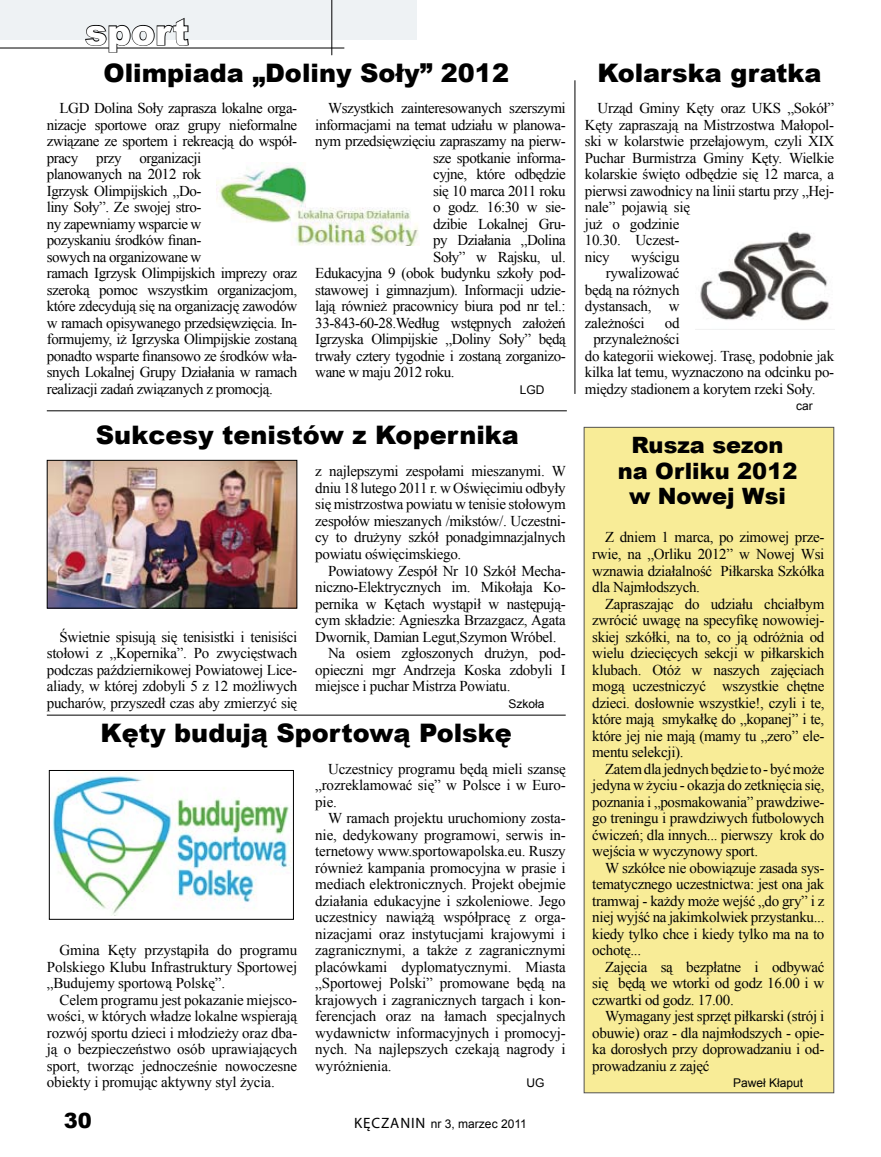
<style>
.page{position:relative;width:881px;height:1157px;background:#fff}
.page>*{position:absolute;margin:0;border:0;box-sizing:border-box;transform-origin:0 0}
.t1{font:900 36px "Arial";color:#fff}
.t2{font:900 25.5px "Arial";color:#000}
.t3{font:900 22.5px/25.5px "Arial";color:#000;text-align:center}
.t4{font:900 21px "Arial";color:#000}
.t5{font:15px/16.5px "Times New Roman";letter-spacing:-.02em;color:#000;text-align:justify}
.t6{font:12px "Arial";color:#000}
.s1{font-family:"Myriad Pro";font-size:15px}
</style>
<div class="page">
<img style="left:51px;top:775px;width:241px;height:140px">
<div style="left:49px;top:770px;width:245px;height:149px;border:1px solid #000"></div>
<hr style="left:47px;top:410px;width:519px;height:1px;background:#000">
<div style="left:584px;top:427px;width:249px;height:665px;background:#f8ec97"></div>
<img style="left:49px;top:462px;width:246px;height:144px">
<div style="left:47px;top:460px;width:250px;height:148px;border:1px solid #000"></div>
<hr style="left:47px;top:714px;width:518px;height:1px;background:#000">
<img style="left:217px;top:166px;width:202px;height:79px">
<img style="left:700px;top:231px;width:129px;height:90px">
<hr style="left:574px;top:80px;width:1px;height:314px;background:#000">
<div style="left:0;top:0;width:417px;height:39px;background:#eef2f4"></div>
<hr style="left:331px;top:0;width:1px;height:55px;background:#000">
<hr style="left:0;top:48px;width:344px;height:1px;background:#000">
<svg style="left:84px;top:17px;width:105px;height:36px"></svg>
<h1 class="t1" style="left:85px;top:6px;width:105px">sport</h1>
<h2 class="t2" style="left:103px;top:54px;width:407px">Olimpiada „Doliny Soły” 2012</h2>
<p class="t5" style="left:47px;top:100px;width:252px;text-align:left;text-indent:13px">LGD Dolina Soły zaprasza lokalne orga&shy;nizacje sportowe oraz grupy nieformalne związane ze sportem i rekreacją do współ&shy;pracy przy organizacji<br>planowanych na 2012 rok<br>Igrzysk Olimpijskich „Do-<br>liny Soły”. Ze swojej stro-<br>ny zapewniamy wsparcie w<br>pozyskaniu środków finan-<br>sowych na organizowane w<br>ramach Igrzysk Olimpijskich imprezy oraz szeroką pomoc wszystkim organizacjom, które zdecydują się na organizację zawodów w ramach opisywanego przedsięwzięcia. In&shy;formujemy, iż Igrzyska Olimpijskie zostaną ponadto wsparte finansowo ze środków wła&shy;snych Lokalnej Grupy Działania w ramach realizacji zadań związanych z promocją.</p>
<p class="t5" style="left:328px;top:100px;width:239px">Wszystkich zainteresowanych szerszymi</p>
<p class="t5" style="left:315px;top:116px;width:252px">informacjami na temat udziału w planowa-</p>
<p class="t5" style="left:315px;top:133px;width:252px">nym przedsięwzięciu zapraszamy na pierw-</p>
<p class="t5" style="left:433px;top:149px;width:134px">sze spotkanie informa-</p>
<p class="t5" style="left:433px;top:166px;width:134px">cyjne, które odbędzie</p>
<p class="t5" style="left:433px;top:182px;width:134px">się 10 marca 2011 roku</p>
<p class="t5" style="left:433px;top:199px;width:134px">o godz. 16:30 w sie-</p>
<p class="t5" style="left:433px;top:215px;width:134px">dzibie Lokalnej Gru-</p>
<p class="t5" style="left:433px;top:232px;width:134px">py Działania „Dolina</p>
<p class="t5" style="left:433px;top:248px;width:134px">Soły” w Rajsku, ul.</p>
<p class="t5" style="left:315px;top:265px;width:252px">Edukacyjna 9 (obok budynku szkoły pod-</p>
<p class="t5" style="left:315px;top:281px;width:252px">stawowej i gimnazjum). Informacji udzie-</p>
<p class="t5" style="left:315px;top:298px;width:252px">lają również pracownicy biura pod nr tel.:</p>
<p class="t5" style="left:315px;top:314px;width:252px">33-843-60-28.Według wstępnych założeń</p>
<p class="t5" style="left:315px;top:331px;width:252px">Igrzyska Olimpijskie „Doliny Soły” będą</p>
<p class="t5" style="left:315px;top:347px;width:252px">trwały cztery tygodnie i zostaną zorganizo-</p>
<p class="t5" style="left:315px;top:364px;width:141px">wane w maju 2012 roku.</p>
<p class="t6" style="left:519px;top:382px;width:26px">LGD</p>
<h2 class="t2" style="left:96px;top:416px;width:424px">Sukcesy tenistów z Kopernika</h2>
<p class="t5" style="left:47px;top:628px;width:252px;text-indent:13px">Świetnie spisują się tenisistki i tenisiści stołowi z „Kopernika”. Po zwycięstwach podczas październikowej Powiatowej Lice&shy;aliady, w której zdobyli 5 z 12 możliwych pucharów, przyszedł czas aby zmierzyć się</p>
<p class="t5" style="left:315px;top:463px;width:252px">z najlepszymi zespołami mieszanymi. W dniu 18 lutego 2011 r. w Oświęcimiu odbyły się mistrzostwa powiatu w tenisie stołowym zespołów mieszanych /mikstów/. Uczestni&shy;cy to drużyny szkół ponadgimnazjalnych powiatu oświęcimskiego.</p>
<p class="t5" style="left:328px;top:562px;width:239px">Powiatowy Zespół Nr 10 Szkół Mecha-</p>
<p class="t5" style="left:315px;top:578px;width:252px">niczno-Elektrycznych im. Mikołaja Ko-</p>
<p class="t5" style="left:315px;top:595px;width:252px">pernika w Kętach wystąpił w następują-</p>
<p class="t5" style="left:315px;top:611px;width:252px">cym składzie: Agnieszka Brzazgacz, Agata</p>
<p class="t5" style="left:315px;top:628px;width:243px">Dwornik, Damian Legut,Szymon Wróbel.</p>
<p class="t5" style="left:328px;top:644px;width:239px">Na osiem zgłoszonych drużyn, pod-</p>
<p class="t5" style="left:315px;top:661px;width:252px">opieczni mgr Andrzeja Koska zdobyli I</p>
<p class="t5" style="left:315px;top:677px;width:196px">miejsce i puchar Mistrza Powiatu.</p>
<p class="t6" style="left:508px;top:695px;width:38px">Szkoła</p>
<h2 class="t2" style="left:100px;top:714px;width:413px">Kęty budują Sportową Polskę</h2>
<p class="t5" style="left:47px;top:941px;width:252px;text-indent:13px">Gmina Kęty przystąpiła do programu Polskiego Klubu Infrastruktury Sportowej „Budujemy sportową Polskę”.</p>
<p class="t5" style="left:47px;top:991px;width:252px;text-indent:13px">Celem programu jest pokazanie miejsco&shy;wości, w których władze lokalne wspierają rozwój sportu dzieci i młodzieży oraz dba&shy;ją o bezpieczeństwo osób uprawiających sport, tworząc jednocześnie nowoczesne obiekty i promując aktywny styl życia.</p>
<p class="t5" style="left:315px;top:760px;width:252px;text-indent:13px">Uczestnicy programu będą mieli szansę „rozreklamować się” w Polsce i w Euro&shy;pie.</p>
<p class="t5" style="left:315px;top:809px;width:252px;text-indent:13px">W ramach projektu uruchomiony zosta&shy;nie, dedykowany programowi, serwis in&shy;ternetowy www.sportowapolska.eu. Ruszy również kampania promocyjna w prasie i mediach elektronicznych. Projekt obejmie działania edukacyjne i szkoleniowe. Jego uczestnicy nawiążą współpracę z orga&shy;nizacjami oraz instytucjami krajowymi i zagranicznymi, a także z zagranicznymi placówkami dyplomatycznymi. Miasta „Sportowej Polski” promowane będą na krajowych i zagranicznych targach i kon&shy;ferencjach oraz na łamach specjalnych wydawnictw informacyjnych i promocyj&shy;nych. Na najlepszych czekają nagrody i wyróżnienia.</p>
<p class="t6" style="left:526px;top:1075px;width:19px">UG</p>
<h3 class="t4" style="left:64px;top:1105px;width:30px">30</h3>
<p class="t6" style="left:354px;top:1116px;width:174px"><span class="s1">KĘCZANIN</span> nr 3, marzec 2011</p>
<h2 class="t2" style="left:597px;top:54px;width:226px">Kolarska gratka</h2>
<p class="t5" style="left:584px;top:100px;width:251px;text-align:left;text-indent:13px">Urząd Gminy Kęty oraz UKS „Sokół”<br>Kęty zapraszają na Mistrzostwa Małopol&shy;ski w kolarstwie przełajowym, czyli XIX<br>Puchar Burmistrza Gminy Kęty. Wielkie kolarskie święto odbędzie się 12 marca, a pierwsi zawodnicy na linii startu przy „Hej&shy;nale” pojawią się<br>już o godzinie<br>10.30. Uczest-<br>nicy</p>
<p class="t5" style="left:631px;top:248px;width:50px">wyścigu</p>
<p class="t5" style="left:605px;top:265px;width:75px">rywalizować</p>
<p class="t5" style="left:584px;top:281px;width:96px">będą na różnych</p>
<p class="t5" style="left:584px;top:298px;width:96px">dystansach, w</p>
<p class="t5" style="left:584px;top:314px;width:61px">zależności</p>
<p class="t5" style="left:664px;top:314px;width:16px">od</p>
<p class="t5" style="left:593px;top:331px;width:88px">przynależności</p>
<p class="t5" style="left:584px;top:347px;width:251px">do kategorii wiekowej. Trasę, podobnie jak</p>
<p class="t5" style="left:584px;top:364px;width:251px">kilka lat temu, wyznaczono na odcinku po-</p>
<p class="t5" style="left:584px;top:380px;width:232px">między stadionem a korytem rzeki Soły.</p>
<p class="t6" style="left:795px;top:398px;width:18px">car</p>
<h3 class="t3" style="left:617px;top:432px;width:181px">Rusza sezon na Orliku 2012 w Nowej Wsi</h3>
<p class="t5" style="left:592px;top:529px;width:233px;text-indent:13px">Z dniem 1 marca, po zimowej prze&shy;rwie, na „Orliku 2012” w Nowej Wsi wznawia działalność Piłkarska Szkółka dla Najmłodszych.</p>
<p class="t5" style="left:592px;top:595px;width:233px;text-indent:13px">Zapraszając do udziału chciałbym zwrócić uwagę na specyfikę nowowiej&shy;skiej szkółki, na to, co ją odróżnia od wielu dziecięcych sekcji w piłkarskich klubach. Otóż w naszych zajęciach mogą uczestniczyć wszystkie chętne dzieci. dosłownie wszystkie!, czyli i te, które mają smykałkę do „kopanej” i te, które jej nie mają (mamy tu „zero” ele&shy;mentu selekcji).</p>
<p class="t5" style="left:592px;top:760px;width:233px;text-indent:13px">Zatem dla jednych będzie to - być może jedyna w życiu - okazja do zetknięcia się, poznania i „posmakowania” prawdziwe&shy;go treningu i prawdziwych futbolowych ćwiczeń; dla innych... pierwszy krok do wejścia w wyczynowy sport.</p>
<p class="t5" style="left:592px;top:859px;width:233px;text-indent:13px">W szkółce nie obowiązuje zasada sys&shy;tematycznego uczestnictwa: jest ona jak tramwaj - każdy może wejść „do gry” i z niej wyjść na jakimkolwiek przystanku... kiedy tylko chce i kiedy tylko ma na to ochotę...</p>
<p class="t5" style="left:592px;top:958px;width:233px;text-indent:13px">Zajęcia są bezpłatne i odbywać się będą we wtorki od godz 16.00 i w czwartki od godz. 17.00.</p>
<p class="t5" style="left:592px;top:1007px;width:233px;text-indent:13px">Wymagany jest sprzęt piłkarski (strój i obuwie) oraz - dla najmłodszych - opie&shy;ka dorosłych przy doprowadzaniu i od&shy;prowadzaniu z zajęć</p>
<p class="t6" style="left:732px;top:1075px;width:72px">Paweł Kłaput</p>
</div>
